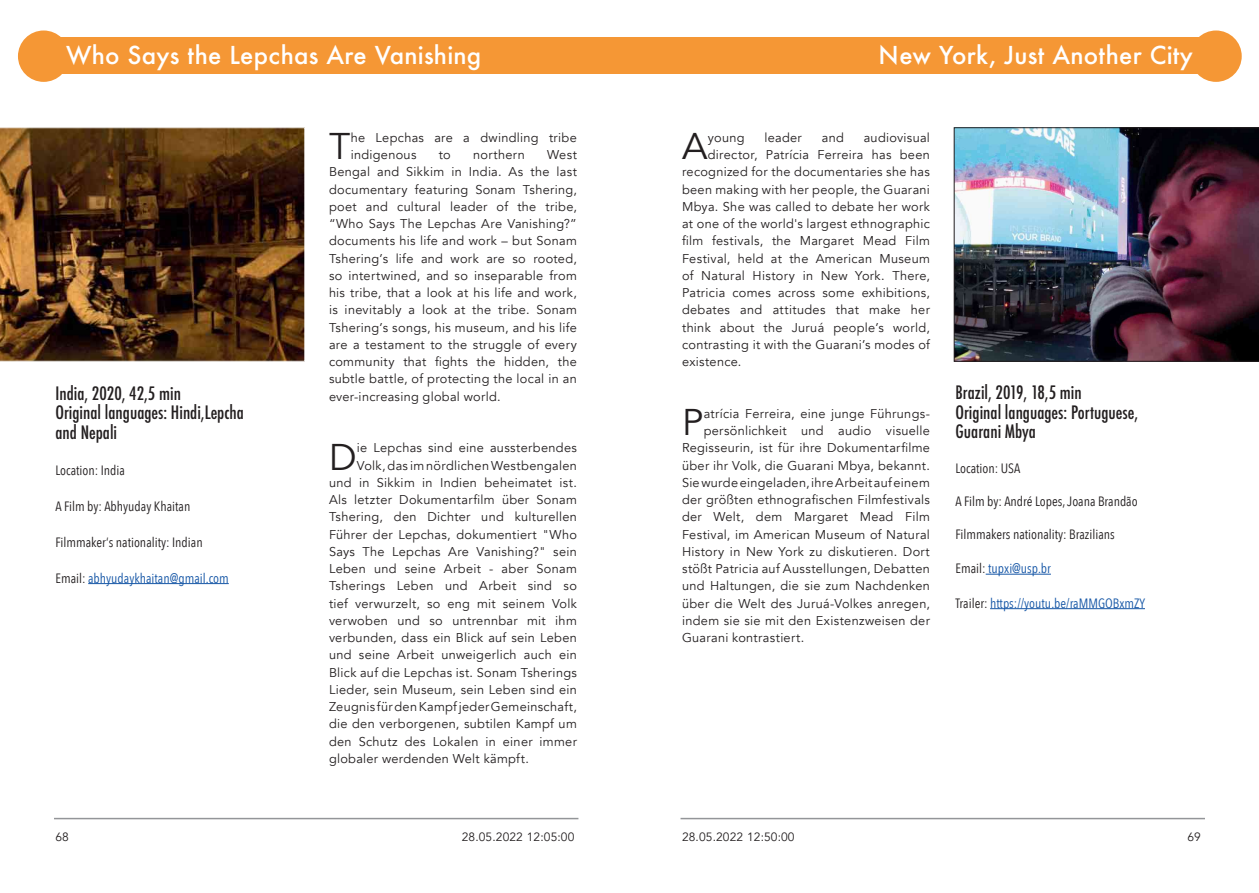
<style>
.page{position:relative;width:1259px;height:893px;background:#fff}
.page>*{position:absolute;margin:0;border:0;box-sizing:border-box;transform-origin:0 0}
.t1{font:37.05px "Avenir";color:#231f20}
.t2{font:500 24px "Futura";letter-spacing:.01em;color:#fff}
.t3{font:500 condensed 18px/19.5px "Futura";color:#231f20}
.t4{font:13.5px "Avenir Next Condensed";color:#231f20}
.t5{font:13.5px "Avenir Next Condensed";color:#1556a6}
.t6{font:12.75px/17.2px "Avenir";letter-spacing:.025em;color:#231f20}
.t7{font:12px "Avenir";letter-spacing:.01em;color:#231f20}
.s1{color:#231f20}
</style>
<div class="page">
<hr style="left:54px;top:818px;width:524px;height:1px;background:#939598">
<hr style="left:680px;top:818px;width:525px;height:1px;background:#939598">
<div style="left:1190px;top:31px;width:51px;height:51px;background:#f59735;border-radius:50%"></div>
<div style="left:44px;top:37px;width:1172px;height:37px;background:#f59735"></div>
<div style="left:18px;top:31px;width:51px;height:51px;background:#f59735;border-radius:50%"></div>
<img style="left:954px;top:128px;width:305px;height:233px">
<img style="left:0;top:128px;width:305px;height:233px">
<hr style="left:985px;top:574px;width:66px;height:1px;background:#1556a6">
<hr style="left:990px;top:608px;width:155px;height:1px;background:#1556a6">
<hr style="left:88px;top:583px;width:141px;height:1px;background:#1556a6">
<h2 class="t2" style="left:66px;top:38px;width:417px">Who Says the Lepchas Are Vanishing</h2>
<h2 class="t2" style="left:878px;top:38px;width:316px">New York, Just Another City</h2>
<h3 class="t3" style="left:56px;top:383px;width:190px">India, 2020, 42,5 min<br>Original languages: Hindi,Lepcha and Nepali</h3>
<p class="t4" style="left:56px;top:458px;width:71px">Location: India</p>
<p class="t4" style="left:56px;top:494px;width:136px">A Film by: Abhyuday Khaitan</p>
<p class="t4" style="left:56px;top:530px;width:149px">Filmmaker‘s nationality: Indian</p>
<p class="t5" style="left:56px;top:566px;width:175px"><span class="s1">Email:</span> abhyudaykhaitan@gmail.com</p>
<h1 class="t1" style="left:329px;top:124px;width:23px">T</h1>
<p class="t6" style="left:351px;top:129px;width:228px">he Lepchas are a dwindling tribe indigenous</p>
<p class="t6" style="left:439px;top:146px;width:14px">to</p>
<p class="t6" style="left:473px;top:146px;width:53px">northern</p>
<p class="t6" style="left:329px;top:146px;width:249px;text-align:justify;text-indent:218px">West Bengal and Sikkim in India. As the last documentary featuring Sonam Tshering, poet and cultural leader of the tribe, “Who Says The Lepchas Are Vanishing?” documents his life and work – but Sonam Tshering’s life and work are so rooted, so intertwined, and so inseparable from his tribe, that a look at his life and work, is inevitably a look at the tribe. Sonam Tshering’s songs, his museum, and his life are a testament to the struggle of every community that fights the hidden, the subtle battle, of protecting the local in an ever-increasing global world.</p>
<h1 class="t1" style="left:329px;top:435px;width:29px">D</h1>
<p class="t6" style="left:357px;top:440px;width:221px">ie Lepchas sind eine aussterbendes</p>
<p class="t6" style="left:357px;top:457px;width:221px">Volk, das im nördlichen Westbengalen</p>
<p class="t6" style="left:329px;top:474px;width:249px">und in Sikkim in Indien beheimatet ist.</p>
<p class="t6" style="left:329px;top:491px;width:249px">Als letzter Dokumentarfilm über Sonam</p>
<p class="t6" style="left:329px;top:509px;width:249px">Tshering, den Dichter und kulturellen</p>
<p class="t6" style="left:329px;top:526px;width:249px">Führer der Lepchas, dokumentiert "Who</p>
<p class="t6" style="left:329px;top:543px;width:249px">Says The Lepchas Are Vanishing?" sein</p>
<p class="t6" style="left:329px;top:560px;width:249px">Leben und seine Arbeit - aber Sonam</p>
<p class="t6" style="left:329px;top:578px;width:249px">Tsherings Leben und Arbeit sind so</p>
<p class="t6" style="left:329px;top:595px;width:249px">tief verwurzelt, so eng mit seinem Volk</p>
<p class="t6" style="left:329px;top:612px;width:249px">verwoben und so untrennbar mit ihm</p>
<p class="t6" style="left:329px;top:629px;width:249px">verbunden, dass ein Blick auf sein Leben</p>
<p class="t6" style="left:329px;top:647px;width:249px">und seine Arbeit unweigerlich auch ein</p>
<p class="t6" style="left:329px;top:664px;width:249px">Blick auf die Lepchas ist. Sonam Tsherings</p>
<p class="t6" style="left:329px;top:681px;width:249px">Lieder, sein Museum, sein Leben sind ein</p>
<p class="t6" style="left:329px;top:698px;width:249px">Zeugnis für den Kampf jeder Gemeinschaft,</p>
<p class="t6" style="left:329px;top:716px;width:249px">die den verborgenen, subtilen Kampf um</p>
<p class="t6" style="left:329px;top:733px;width:249px">den Schutz des Lokalen in einer immer</p>
<p class="t6" style="left:329px;top:750px;width:201px">globaler werdenden Welt kämpft.</p>
<h1 class="t1" style="left:682px;top:124px;width:27px">A</h1>
<p class="t6" style="left:708px;top:129px;width:38px">young</p>
<p class="t6" style="left:764px;top:129px;width:39px">leader</p>
<p class="t6" style="left:821px;top:129px;width:24px">and</p>
<p class="t6" style="left:863px;top:129px;width:68px">audiovisual</p>
<p class="t6" style="left:708px;top:146px;width:223px">director, Patrícia Ferreira has been</p>
<p class="t6" style="left:682px;top:164px;width:249px">recognized for the documentaries she has</p>
<p class="t6" style="left:682px;top:181px;width:249px">been making with her people, the Guarani</p>
<p class="t6" style="left:682px;top:198px;width:249px">Mbya. She was called to debate her work</p>
<p class="t6" style="left:682px;top:215px;width:249px">at one of the world's largest ethnographic</p>
<p class="t6" style="left:682px;top:233px;width:249px">film festivals, the Margaret Mead Film</p>
<p class="t6" style="left:682px;top:250px;width:249px">Festival, held at the American Museum</p>
<p class="t6" style="left:682px;top:267px;width:249px">of Natural History in New York. There,</p>
<p class="t6" style="left:682px;top:284px;width:249px">Patricia comes across some exhibitions,</p>
<p class="t6" style="left:682px;top:302px;width:249px">debates and attitudes that make her</p>
<p class="t6" style="left:682px;top:319px;width:249px">think about the Juruá people’s world,</p>
<p class="t6" style="left:682px;top:336px;width:249px">contrasting it with the Guarani’s modes of</p>
<p class="t6" style="left:682px;top:353px;width:61px">existence.</p>
<h1 class="t1" style="left:682px;top:400px;width:23px">P</h1>
<p class="t6" style="left:703px;top:405px;width:228px">atrícia Ferreira, eine junge Führungs-</p>
<p class="t6" style="left:703px;top:422px;width:228px">persönlichkeit und audio visuelle</p>
<p class="t6" style="left:682px;top:440px;width:249px">Regisseurin, ist für ihre Dokumentarfilme</p>
<p class="t6" style="left:682px;top:457px;width:249px">über ihr Volk, die Guarani Mbya, bekannt.</p>
<p class="t6" style="left:682px;top:474px;width:249px">Sie wurde eingeladen, ihre Arbeit auf einem</p>
<p class="t6" style="left:682px;top:491px;width:249px">der größten ethnografischen Filmfestivals</p>
<p class="t6" style="left:682px;top:509px;width:249px">der Welt, dem Margaret Mead Film</p>
<p class="t6" style="left:682px;top:526px;width:249px">Festival, im American Museum of Natural</p>
<p class="t6" style="left:682px;top:543px;width:249px">History in New York zu diskutieren. Dort</p>
<p class="t6" style="left:682px;top:560px;width:249px">stößt Patricia auf Ausstellungen, Debatten</p>
<p class="t6" style="left:682px;top:578px;width:249px">und Haltungen, die sie zum Nachdenken</p>
<p class="t6" style="left:682px;top:595px;width:249px">über die Welt des Juruá-Volkes anregen,</p>
<p class="t6" style="left:682px;top:612px;width:249px">indem sie sie mit den Existenzweisen der</p>
<p class="t6" style="left:682px;top:629px;width:124px">Guarani kontrastiert.</p>
<h3 class="t3" style="left:955px;top:383px;width:184px">Brazil, 2019, 18,5 min<br>Original languages: Portuguese,<br>Guarani Mbya</h3>
<p class="t4" style="left:955px;top:456px;width:66px">Location: USA</p>
<p class="t4" style="left:955px;top:489px;width:184px">A Film by: André Lopes, Joana Brandão</p>
<p class="t4" style="left:955px;top:522px;width:161px">Filmmakers nationality: Brazilians</p>
<p class="t5" style="left:955px;top:557px;width:97px"><span class="s1">Email:</span> tupxi@usp.br</p>
<p class="t5" style="left:955px;top:591px;width:191px"><span class="s1">Trailer:</span> https://youtu.be/raMMGOBxmZY</p>
<p class="t7" style="left:56px;top:829px;width:15px">68</p>
<p class="t7" style="left:462px;top:829px;width:114px">28.05.2022 12:05:00</p>
<p class="t7" style="left:682px;top:829px;width:114px">28.05.2022 12:50:00</p>
<p class="t7" style="left:1187px;top:829px;width:15px">69</p>
</div>
